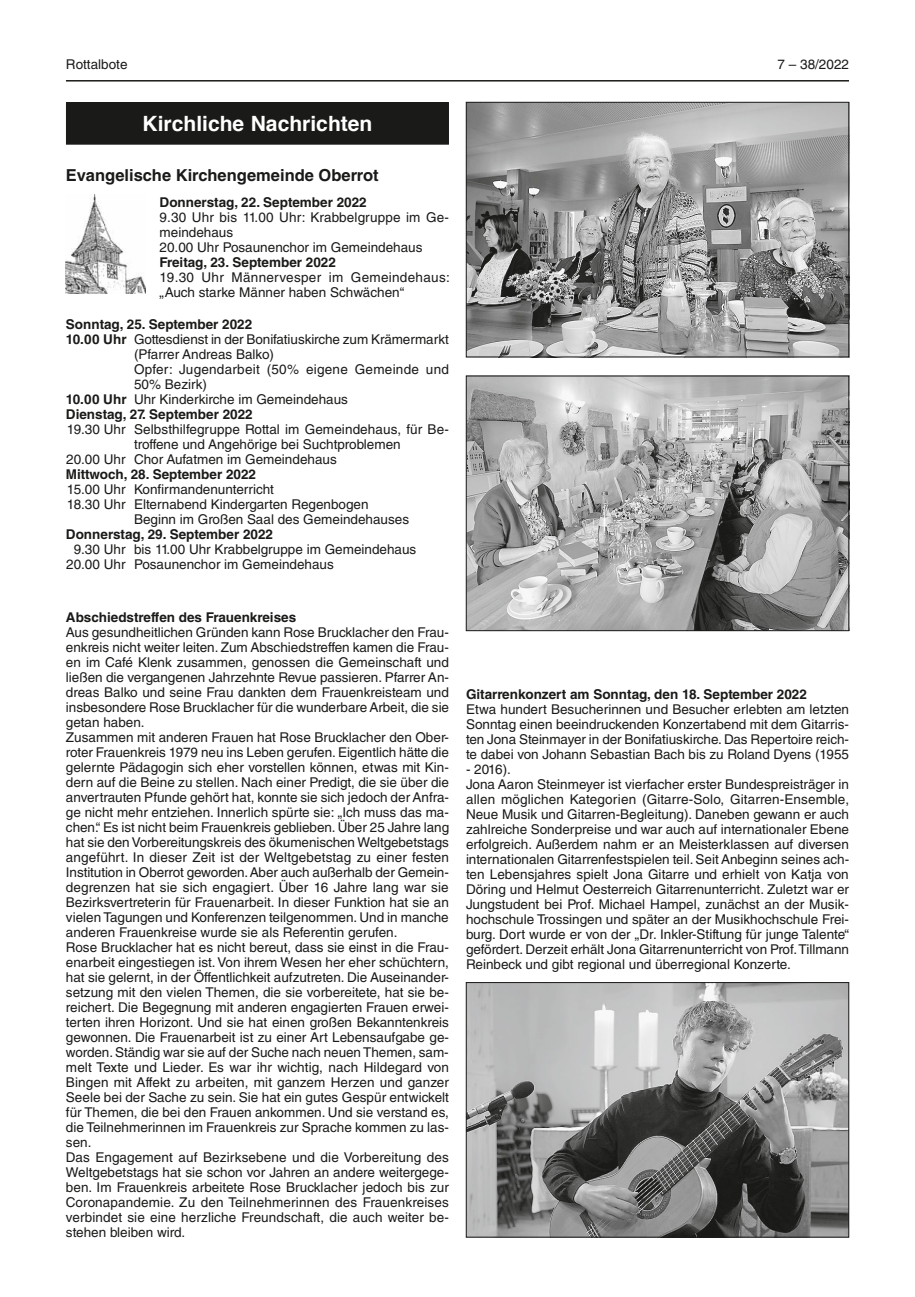
<style>
.page{position:relative;width:915px;height:1297px;background:#fff}
.page>*{position:absolute;margin:0;border:0;box-sizing:border-box;transform-origin:0 0}
.t1{font:700 21px "Helvetica";color:#fff}
.t2{font:700 16.5px "Helvetica LT Std";color:#1a1a18}
.t3{font:13.5px/15px "Helvetica LT Std";color:#1a1a18}
.t4{font:700 13.5px "Helvetica LT Std";color:#1a1a18}
.t5{font:13.5px "Helvetica LT Std";letter-spacing:.02em;color:#1a1a18}
.s1{font-weight:700}
</style>
<div class="page">
<hr style="left:66px;top:80px;width:782px;height:2px;background:#1a1a18">
<div style="left:67px;top:103px;width:381px;height:41px;background:#1a1a18"></div>
<div style="left:66px;top:102px;width:383px;height:43px;border:2px solid #1a1a18"></div>
<img style="left:66px;top:194px;width:80px;height:100px">
<img style="left:468px;top:104px;width:378px;height:251px">
<div style="left:466px;top:102px;width:382px;height:255px;border:1px solid #1a1a18"></div>
<img style="left:468px;top:378px;width:378px;height:251px">
<div style="left:466px;top:376px;width:382px;height:255px;border:1px solid #1a1a18"></div>
<img style="left:468px;top:984px;width:378px;height:251px">
<div style="left:466px;top:982px;width:382px;height:255px;border:1px solid #1a1a18"></div>
<p class="t3" style="left:66px;top:57px;width:63px">Rottalbote</p>
<p class="t3" style="left:777px;top:57px;width:73px">7 – 38/2022</p>
<h1 class="t1" style="left:142px;top:107px;width:231px">Kirchliche Nachrichten</h1>
<p class="t2" style="left:66px;top:165px;width:314px">Evangelische Kirchengemeinde Oberrot</p>
<p class="t4" style="left:159px;top:194px;width:208px">Donnerstag, 22. September 2022</p>
<p class="t3" style="left:159px;top:210px;width:291px">9.30 Uhr bis 11.00 Uhr: Krabbelgruppe im Ge&shy;meindehaus<br>20.00 Uhr Posaunenchor im Gemeindehaus</p>
<p class="t4" style="left:159px;top:254px;width:178px">Freitag, 23. September 2022</p>
<p class="t3" style="left:159px;top:270px;width:291px">19.30 Uhr Männervesper im Gemeindehaus: „Auch starke Männer haben Schwächen“</p>
<p class="t4" style="left:66px;top:316px;width:188px">Sonntag, 25. September 2022</p>
<p class="t3" style="left:66px;top:331px;width:384px"><span class="s1">10.00 Uhr</span> Gottesdienst in der Bonifatiuskirche zum Krämermarkt</p>
<p class="t3" style="left:134px;top:346px;width:141px">(Pfarrer Andreas Balko)</p>
<p class="t5" style="left:134px;top:361px;width:316px">Opfer: Jugendarbeit (50% eigene Gemeinde und</p>
<p class="t3" style="left:134px;top:376px;width:74px">50% Bezirk)</p>
<p class="t3" style="left:66px;top:391px;width:283px"><span class="s1">10.00 Uhr</span> Uhr Kinderkirche im Gemeindehaus</p>
<p class="t4" style="left:66px;top:406px;width:188px">Dienstag, 27. September 2022</p>
<p class="t3" style="left:67px;top:421px;width:383px">19.30 Uhr Selbsthilfegruppe Rottal im Gemeindehaus, für Be-</p>
<p class="t3" style="left:134px;top:436px;width:268px">troffene und Angehörige bei Suchtproblemen</p>
<p class="t3" style="left:66px;top:451px;width:272px">20.00 Uhr Chor Aufatmen im Gemeindehaus</p>
<p class="t4" style="left:66px;top:466px;width:191px">Mittwoch, 28. September 2022</p>
<p class="t3" style="left:67px;top:481px;width:209px">15.00 Uhr Konfirmandenunterricht</p>
<p class="t3" style="left:67px;top:496px;width:303px">18.30 Uhr Elternabend Kindergarten Regenbogen</p>
<p class="t3" style="left:134px;top:511px;width:276px">Beginn im Großen Saal des Gemeindehauses</p>
<p class="t4" style="left:66px;top:525px;width:208px">Donnerstag, 29. September 2022</p>
<p class="t3" style="left:66px;top:541px;width:351px;text-indent:8px">9.30 Uhr bis 11.00 Uhr Krabbelgruppe im Gemeindehaus<br>20.00 Uhr Posaunenchor im Gemeindehaus</p>
<p class="t4" style="left:66px;top:609px;width:232px">Abschiedstreffen des Frauenkreises</p>
<p class="t3" style="left:66px;top:625px;width:384px">Aus gesundheitlichen Gründen kann Rose Brucklacher den Frau&shy;enkreis nicht weiter leiten. Zum Abschiedstreffen kamen die Frau&shy;en im Café Klenk zusammen, genossen die Gemeinschaft und ließen die vergangenen Jahrzehnte Revue passieren. Pfarrer An&shy;dreas Balko und seine Frau dankten dem Frauenkreisteam und insbesondere Rose Brucklacher für die wunderbare Arbeit, die sie getan haben.<br>Zusammen mit anderen Frauen hat Rose Brucklacher den Ober&shy;roter Frauenkreis 1979 neu ins Leben gerufen. Eigentlich hätte die gelernte Pädagogin sich eher vorstellen können, etwas mit Kin&shy;dern auf die Beine zu stellen. Nach einer Predigt, die sie über die anvertrauten Pfunde gehört hat, konnte sie sich jedoch der Anfra&shy;ge nicht mehr entziehen. Innerlich spürte sie: „Ich muss das ma&shy;chen.“ Es ist nicht beim Frauenkreis geblieben. Über 25 Jahre lang hat sie den Vorbereitungskreis des ökumenischen Weltgebetstags angeführt. In dieser Zeit ist der Weltgebetstag zu einer festen Institution in Oberrot geworden. Aber auch außerhalb der Gemein&shy;degrenzen hat sie sich engagiert. Über 16 Jahre lang war sie Bezirksvertreterin für Frauenarbeit. In dieser Funktion hat sie an vielen Tagungen und Konferenzen teilgenommen. Und in manche anderen Frauenkreise wurde sie als Referentin gerufen.<br>Rose Brucklacher hat es nicht bereut, dass sie einst in die Frau&shy;enarbeit eingestiegen ist. Von ihrem Wesen her eher schüchtern, hat sie gelernt, in der Öffentlichkeit aufzutreten. Die Auseinander&shy;setzung mit den vielen Themen, die sie vorbereitete, hat sie be&shy;reichert. Die Begegnung mit anderen engagierten Frauen erwei&shy;terten ihren Horizont. Und sie hat einen großen Bekanntenkreis gewonnen. Die Frauenarbeit ist zu einer Art Lebensaufgabe ge&shy;worden. Ständig war sie auf der Suche nach neuen Themen, sam&shy;melt Texte und Lieder. Es war ihr wichtig, nach Hildegard von Bingen mit Affekt zu arbeiten, mit ganzem Herzen und ganzer Seele bei der Sache zu sein. Sie hat ein gutes Gespür entwickelt für Themen, die bei den Frauen ankommen. Und sie verstand es, die Teilnehmerinnen im Frauenkreis zur Sprache kommen zu las&shy;sen.<br>Das Engagement auf Bezirksebene und die Vorbereitung des Weltgebetstags hat sie schon vor Jahren an andere weitergege&shy;ben. Im Frauenkreis arbeitete Rose Brucklacher jedoch bis zur Coronapandemie. Zu den Teilnehmerinnen des Frauenkreises verbindet sie eine herzliche Freundschaft, die auch weiter be&shy;stehen bleiben wird.</p>
<p class="t4" style="left:466px;top:686px;width:342px">Gitarrenkonzert am Sonntag, den 18. September 2022</p>
<p class="t3" style="left:466px;top:702px;width:384px;text-align:justify">Etwa hundert Besucherinnen und Besucher erlebten am letzten Sonntag einen beeindruckenden Konzertabend mit dem Gitarris&shy;ten Jona Steinmayer in der Bonifatiuskirche. Das Repertoire reich&shy;te dabei von Johann Sebastian Bach bis zu Roland Dyens (1955</p>
<p class="t3" style="left:466px;top:762px;width:384px">- 2016).<br>Jona Aaron Steinmeyer ist vierfacher erster Bundespreisträger in allen möglichen Kategorien (Gitarre-Solo, Gitarren-Ensemble, Neue Musik und Gitarren-Begleitung). Daneben gewann er auch zahlreiche Sonderpreise und war auch auf internationaler Ebene erfolgreich. Außerdem nahm er an Meisterklassen auf diversen internationalen Gitarrenfestspielen teil. Seit Anbeginn seines ach&shy;ten Lebensjahres spielt Jona Gitarre und erhielt von Katja von Döring und Helmut Oesterreich Gitarrenunterricht. Zuletzt war er Jungstudent bei Prof. Michael Hampel, zunächst an der Musik&shy;hochschule Trossingen und später an der Musikhochschule Frei&shy;burg. Dort wurde er von der „Dr. Inkler-Stiftung für junge Talente“ gefördert. Derzeit erhält Jona Gitarrenunterricht von Prof. Tillmann Reinbeck und gibt regional und überregional Konzerte.</p>
</div>
